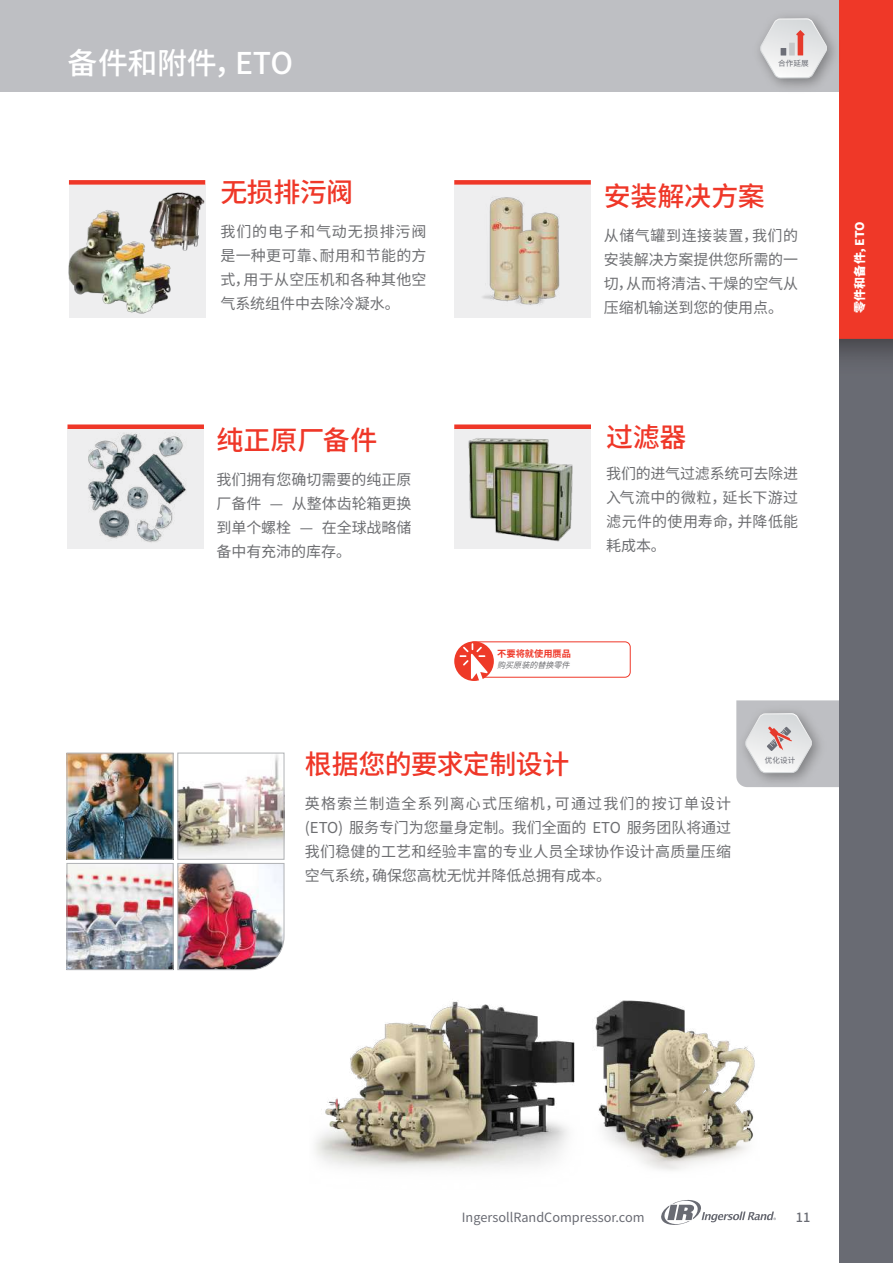
<style>
.page{position:relative;width:893px;height:1263px;background:#fff}
.page>*{position:absolute;margin:0;border:0;box-sizing:border-box;transform-origin:0 0}
.t1{font:500 30px "Noto Sans CJ Ksc";letter-spacing:-.015em;color:#fff}
.t2{font:500 27px "Noto Sans CJ Ksc";letter-spacing:-.015em;color:#ef3728}
.t3{font:15px/24px "Noto Sans CJ Ksc";letter-spacing:-.005em;color:#6d6e71;text-align:justify}
.t4{font:12.75px "Noto Sans CJ Ksc";color:#696b73}
.t5{font:500 12.75px "Noto Sans CJ Ksc";color:#696b73}
.t6{font:900 12px "Noto Sans CJ Ksc";letter-spacing:.02em;color:#fff}
.t7{font:700 9.3px "Noto Sans CJ Ksc";color:#ef3728}
.t8{font:italic 8.1px "Noto Sans CJ Ksc";color:#6d6e71}
.t9{font:7.65px "Noto Sans Hans";color:#6a6c74}
</style>
<div class="page">
<img style="left:315px;top:1001px;width:260px;height:168px">
<img style="left:595px;top:1001px;width:160px;height:170px">
<div style="left:0;top:0;width:750px;height:92px;background:#bebfc3"></div>
<svg style="left:661px;top:1199px;width:115px;height:26px"></svg>
<img style="left:839px;top:0;width:54px;height:1263px">
<img style="left:454px;top:429px;width:137px;height:119px">
<div style="left:454px;top:424px;width:137px;height:5px;background:#ef3728"></div>
<div style="left:454px;top:185px;width:137px;height:132px;background:#eeeeef"></div>
<div style="left:454px;top:180px;width:137px;height:5px;background:#ef3728"></div>
<svg style="left:68px;top:429px;width:136px;height:119px;background:#c9ccce"></svg>
<div style="left:68px;top:424px;width:136px;height:5px;background:#ef3728"></div>
<img style="left:474px;top:186px;width:102px;height:128px">
<img style="left:747px;top:5px;width:96px;height:93px">
<img style="left:750px;top:0;width:93px;height:6px">
<svg style="left:759px;top:18px;width:69px;height:61px"></svg>
<img style="left:68px;top:180px;width:137px;height:136px">
<svg style="left:736px;top:700px;width:107px;height:87px;background:#c3c2c5"></svg>
<img style="left:69px;top:755px;width:103px;height:103px">
<div style="left:67px;top:753px;width:107px;height:107px;border:1px solid #b1b3b6"></div>
<img style="left:69px;top:865px;width:103px;height:103px">
<div style="left:67px;top:863px;width:107px;height:107px;border:1px solid #b1b3b6"></div>
<img style="left:179px;top:755px;width:103px;height:103px">
<div style="left:177px;top:753px;width:107px;height:107px;border:1px solid #b1b3b6"></div>
<img style="left:177px;top:863px;width:108px;height:107px">
<div style="left:468px;top:641px;width:163px;height:37px;border:1px solid #ef3728;border-radius:5px"></div>
<svg style="left:454px;top:641px;width:40px;height:40px"></svg>
<svg style="left:460px;top:643px;width:28px;height:38px"></svg>
<h1 class="t1" style="left:68px;top:46px;width:227px">备件和附件，ETO</h1>
<h2 class="t2" style="left:220px;top:177px;width:134px">无损排污阀</h2>
<p class="t3" style="left:220px;top:220px;width:208px">我们的电子和气动无损排污阀是一种更可靠、耐用和节能的方式，用于从空压机和各种其他空气系统组件中去除冷凝水。</p>
<h2 class="t2" style="left:217px;top:425px;width:162px">纯正原厂备件</h2>
<p class="t3" style="left:217px;top:467px;width:197px">我们拥有您确切需要的纯正原厂备件 — 从整体齿轮箱更换到单个螺栓 — 在全球战略储备中有充沛的库存。</p>
<p class="t9" style="left:778px;top:59px;width:32px">合作延展</p>
<h2 class="t2" style="left:604px;top:181px;width:162px">安装解决方案</h2>
<p class="t3" style="left:604px;top:223px;width:196px">从储气罐到连接装置，我们的安装解决方案提供您所需的一切，从而将清洁、干燥的空气从压缩机输送到您的使用点。</p>
<h2 class="t2" style="left:606px;top:421px;width:82px">过滤器</h2>
<p class="t3" style="left:606px;top:462px;width:193px">我们的进气过滤系统可去除进入气流中的微粒，延长下游过滤元件的使用寿命，并降低能耗成本。</p>
<p class="t7" style="left:497px;top:648px;width:75px">不要将就使用赝品</p>
<p class="t8" style="left:497px;top:661px;width:79px">购买原装的替换零件</p>
<h2 class="t2" style="left:305px;top:749px;width:266px">根据您的要求定制设计</h2>
<p class="t9" style="left:765px;top:755px;width:32px">优化设计</p>
<p class="t3" style="left:305px;top:792px;width:428px">英格索兰制造全系列离心式压缩机，可通过我们的按订单设计(ETO) 服务专门为您量身定制。我们全面的 ETO 服务团队将通过我们稳健的工艺和经验丰富的专业人员全球协作设计高质量压缩空气系统，确保您高枕无忧并降低总拥有成本。</p>
<p class="t6" style="left:853px;top:313px;width:94px;rotate:-90deg">零件和备件，ETO</p>
<p class="t4" style="left:462px;top:1210px;width:184px">IngersollRandCompressor.com</p>
<p class="t5" style="left:796px;top:1210px;width:16px">11</p>
</div>
